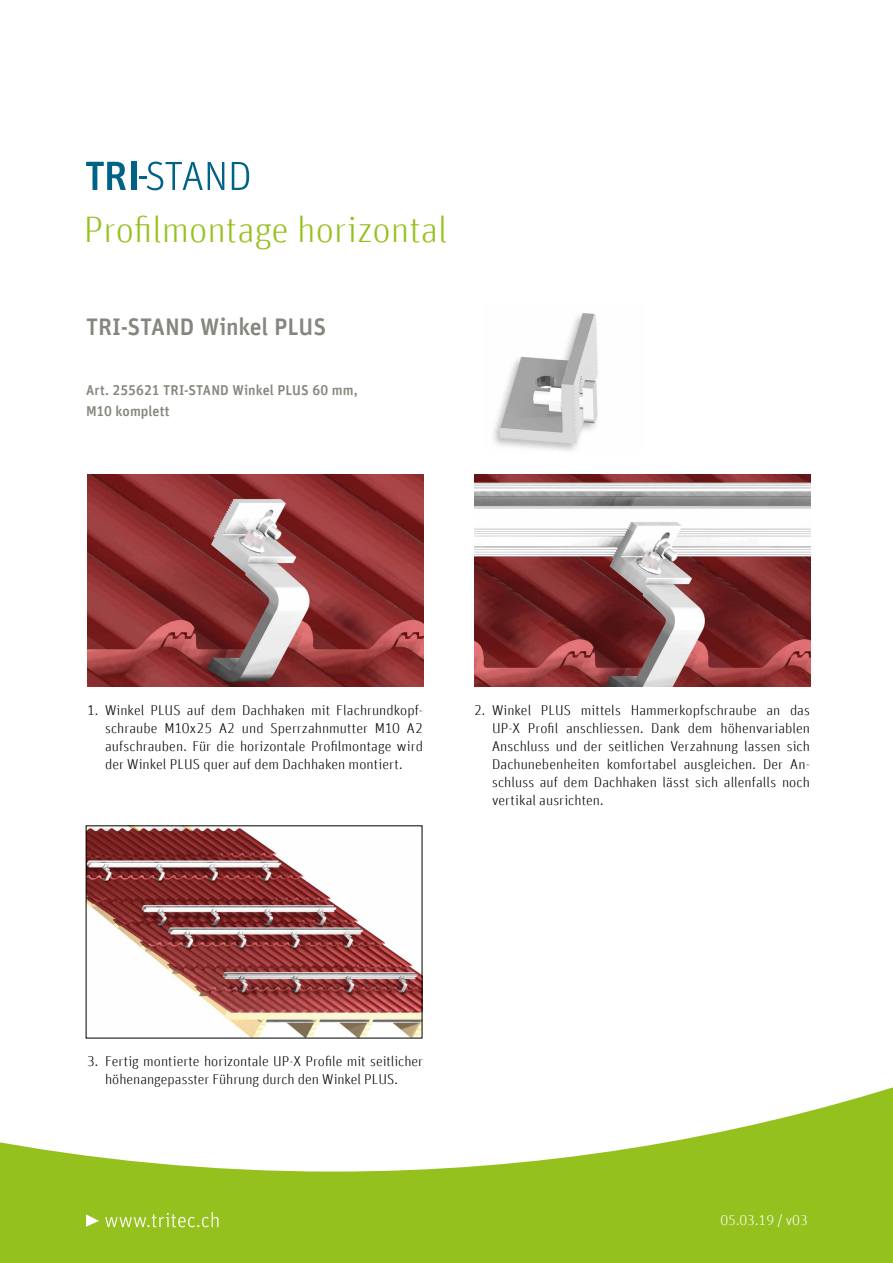
<style>
.page{position:relative;width:893px;height:1263px;background:#fff}
.page>*{position:absolute;margin:0;border:0;box-sizing:border-box;transform-origin:0 0}
.t1{font:300 36.75px "Unit Offc";color:#95c11f}
.t2{font:500 24px "Unit Offc";letter-spacing:-.01em;color:#87867e}
.t3{font:300 14.25px/18px "Unit Offc";color:#000;text-align:justify}
.t4{font:500 14.25px/21px "Unit Offc";letter-spacing:.005em;color:#87867e}
.t5{font:300 14.25px "Unit Offc";color:#fff}
</style>
<div class="page">
<svg style="left:0;top:1087px;width:893px;height:176px;fill:#95c11f"></svg>
<img style="left:493px;top:313px;width:105px;height:138px">
<img style="left:88px;top:828px;width:332px;height:208px">
<svg style="left:232px;top:162px;width:17px;height:28px"></svg>
<div style="left:131px;top:162px;width:5px;height:28px;background:#006287"></div>
<svg style="left:86px;top:162px;width:40px;height:28px"></svg>
<svg style="left:140px;top:162px;width:84px;height:28px"></svg>
<svg style="left:86px;top:1214px;width:13px;height:13px"></svg>
<svg style="left:105px;top:1212px;width:113px;height:15px;background:#a8cc48"></svg>
<img style="left:474px;top:474px;width:336px;height:212px">
<img style="left:87px;top:474px;width:336px;height:212px">
<h1 class="t1" style="left:84px;top:208px;width:365px">Profilmontage horizontal</h1>
<h2 class="t2" style="left:86px;top:312px;width:242px">TRI-STAND Winkel PLUS</h2>
<p class="t4" style="left:86px;top:379px;width:273px">Art. 255621 TRI-STAND Winkel PLUS 60 mm,<br>M10 komplett</p>
<p class="t3" style="left:105px;top:701px;width:319px;text-indent:-18px">1. Winkel PLUS auf dem Dachhaken mit Flachrundkopf&shy;schraube M10x25 A2 und Sperrzahnmutter M10 A2 aufschrauben. Für die horizontale Profilmontage wird der Winkel PLUS quer auf dem Dachhaken montiert.</p>
<p class="t3" style="left:492px;top:701px;width:319px;text-indent:-18px">2. Winkel PLUS mittels Hammerkopfschraube an das UP-X Profil anschliessen. Dank dem höhenvariablen Anschluss und der seitlichen Verzahnung lassen sich Dachunebenheiten komfortabel ausgleichen. Der An&shy;schluss auf dem Dachhaken lässt sich allenfalls noch vertikal ausrichten.</p>
<p class="t3" style="left:87px;top:1052px;width:337px;text-align:center">3. Fertig montierte horizontale UP-X Profile mit seitlicher höhenangepasster Führung durch den Winkel PLUS.</p>
<p class="t5" style="left:720px;top:1212px;width:89px">05.03.19 / v03</p>
</div>
